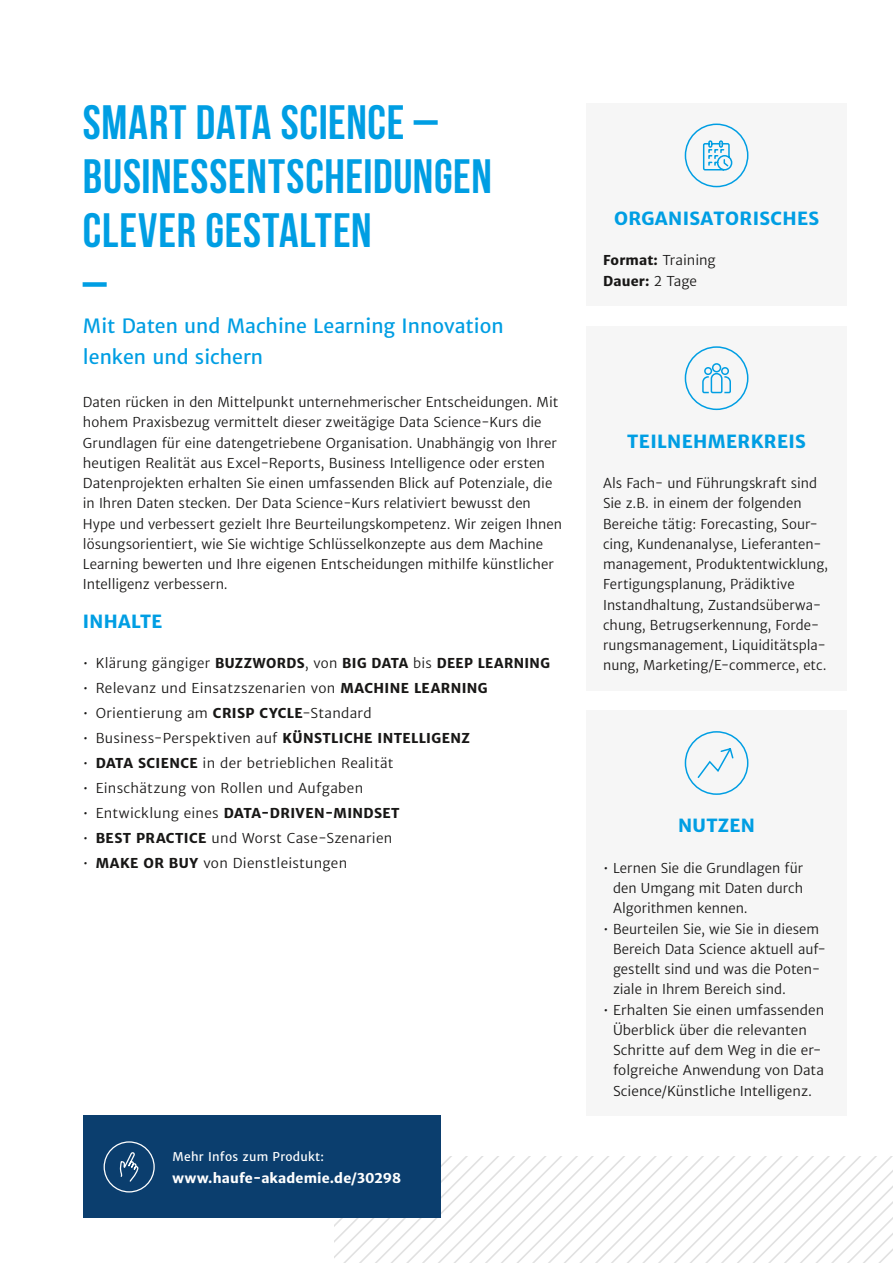
<style>
.page{position:relative;width:893px;height:1263px;background:#fff}
.page>*{position:absolute;margin:0;border:0;box-sizing:border-box;transform-origin:0 0}
.H2_Bebas_hellblau{font:700 48px/54px "Bebas Neue";letter-spacing:.01em;color:#009ee3}
.Subline___Einleiter{font:19.5px/31.5px "Haufe Merriweather Sans";color:#009ee3}
.Headline_im_Kasten_M{font:700 18px "Haufe Merriweather Sans";letter-spacing:.02em;color:#009ee3}
.Copy_light_9pt{font:13.5px/20.2px "Haufe Merriweather Sans Lt";color:#181716}
.Module_Kasten_Head{font:13.5px "Haufe Merriweather Sans Lt";letter-spacing:.02em;color:#181716}
.Module_Kasten_Head-2{font:700 13.5px "Haufe Merriweather Sans";letter-spacing:.025em;color:#181716}
.t1{font:700 13.5px "Haufe Merriweather Sans";letter-spacing:.01em;color:#fff}
.Copy_light_9pt-2{font:700 13.5px "Haufe Merriweather Sans";letter-spacing:.01em;color:#181716}
.t2{font:12px "Haufe Merriweather Sans";letter-spacing:.02em;color:#fff}
.s1{font-family:"Haufe Merriweather Sans Lt";font-weight:400}
.s2{font-family:"Haufe Merriweather Sans";font-weight:700}
</style>
<div class="page">
<div style="left:586px;top:103px;width:261px;height:203px;background:#f6f6f6"></div>
<div style="left:685px;top:124px;width:63px;height:63px;border:2px solid #009ee3;border-radius:50%"></div>
<svg style="left:702px;top:140px;width:31px;height:31px"></svg>
<div style="left:586px;top:326px;width:261px;height:365px;background:#f6f6f6"></div>
<div style="left:685px;top:346px;width:63px;height:64px;border:2px solid #009ee3;border-radius:50%"></div>
<svg style="left:702px;top:363px;width:29px;height:31px"></svg>
<div style="left:586px;top:711px;width:261px;height:405px;background:#f6f6f6"></div>
<div style="left:685px;top:731px;width:63px;height:64px;border:2px solid #009ee3;border-radius:50%"></div>
<svg style="left:697px;top:748px;width:37px;height:30px"></svg>
<svg style="left:334px;top:1156px;width:559px;height:107px"></svg>
<div style="left:83px;top:1116px;width:357px;height:102px;background:#0b3e6e"></div>
<div style="left:104px;top:1141px;width:51px;height:51px;border:1px solid #fff;border-radius:50%"></div>
<svg style="left:119px;top:1152px;width:20px;height:30px"></svg>
<p class="H2_Bebas_hellblau" style="left:83px;top:95px;width:411px">SMART DATA SCIENCE –<br>BUSINESSENTSCHEIDUNGEN<br>CLEVER GESTALTEN<br>–</p>
<p class="Subline___Einleiter" style="left:83px;top:310px;width:422px">Mit Daten und Machine Learning Innovation lenken und sichern</p>
<p class="Copy_light_9pt" style="left:83px;top:392px;width:481px">Daten rücken in den Mittelpunkt unternehmerischer Entscheidungen. Mit hohem Praxisbezug vermittelt dieser zweitägige Data Science-Kurs die Grundlagen für eine datengetriebene Organisation. Unabhängig von Ihrer heutigen Realität aus Excel-Reports, Business Intelligence oder ersten Datenprojekten erhalten Sie einen umfassenden Blick auf Potenziale, die in Ihren Daten stecken. Der Data Science-Kurs relativiert bewusst den Hype und verbessert gezielt Ihre Beurteilungskompetenz. Wir zeigen Ihnen lösungsorientiert, wie Sie wichtige Schlüsselkonzepte aus dem Machine Learning bewerten und Ihre eigenen Entscheidungen mithilfe künstlicher Intelligenz verbessern.</p>
<p class="Headline_im_Kasten_M" style="left:83px;top:610px;width:81px">INHALTE</p>
<p class="Module_Kasten_Head-2" style="left:83px;top:655px;width:469px"><span class="s1">• Klärung gängiger</span> BUZZWORDS<span class="s1">, von</span> BIG DATA <span class="s1">bis</span> DEEP LEARNING</p>
<p class="Module_Kasten_Head" style="left:83px;top:680px;width:406px">• Relevanz und Einsatzszenarien von <span class="s2">MACHINE LEARNING</span></p>
<p class="Module_Kasten_Head" style="left:83px;top:705px;width:290px">• Orientierung am <span class="s2">CRISP CYCLE</span>-Standard</p>
<p class="Module_Kasten_Head" style="left:83px;top:730px;width:389px">• Business-Perspektiven auf <span class="s2">KÜNSTLICHE INTELLIGENZ</span></p>
<p class="Module_Kasten_Head" style="left:83px;top:755px;width:312px">• <span class="s2">DATA SCIENCE</span> in der betrieblichen Realität</p>
<p class="Module_Kasten_Head" style="left:83px;top:780px;width:282px">• Einschätzung von Rollen und Aufgaben</p>
<p class="Module_Kasten_Head-2" style="left:83px;top:805px;width:318px"><span class="s1">• Entwicklung eines</span> DATA-DRIVEN-MINDSET</p>
<p class="Module_Kasten_Head" style="left:83px;top:830px;width:311px">• <span class="s2">BEST PRACTICE</span> und Worst Case-Szenarien</p>
<p class="Module_Kasten_Head" style="left:83px;top:855px;width:266px">• <span class="s2">MAKE OR BUY</span> von Dienstleistungen</p>
<p class="t2" style="left:173px;top:1149px;width:153px">Mehr Infos zum Produkt:</p>
<p class="t1" style="left:173px;top:1170px;width:230px">www.haufe-akademie.de/30298</p>
<p class="Headline_im_Kasten_M" style="left:614px;top:207px;width:206px">ORGANISATORISCHES</p>
<p class="Copy_light_9pt" style="left:603px;top:250px;width:114px"><span class="s2">Format:</span> Training</p>
<p class="Copy_light_9pt-2" style="left:603px;top:272px;width:95px">Dauer: <span class="s1">2 Tage</span></p>
<p class="Headline_im_Kasten_M" style="left:627px;top:430px;width:180px">TEILNEHMERKREIS</p>
<p class="Copy_light_9pt" style="left:603px;top:473px;width:226px">Als Fach- und Führungskraft sind Sie z.B. in einem der folgenden Bereiche tätig: Forecasting, Sour&shy;cing, Kundenanalyse, Lieferanten&shy;management, Produktentwicklung, Fertigungsplanung, Prädiktive Instandhaltung, Zustandsüberwa&shy;chung, Betrugserkennung, Forde&shy;rungsmanagement, Liquiditätspla&shy;nung, Marketing/E-commerce, etc.</p>
<p class="Headline_im_Kasten_M" style="left:678px;top:815px;width:79px">NUTZEN</p>
<p class="Copy_light_9pt" style="left:613px;top:858px;width:192px;text-align:justify;text-indent:-10px">• Lernen Sie die Grundlagen für den Umgang mit Daten durch Algorithmen kennen.</p>
<p class="Copy_light_9pt" style="left:613px;top:919px;width:215px;text-indent:-10px">• Beurteilen Sie, wie Sie in diesem<br>Bereich Data Science aktuell auf&shy;gestellt sind und was die Poten&shy;ziale in Ihrem Bereich sind.</p>
<p class="Copy_light_9pt" style="left:613px;top:1000px;width:213px;text-indent:-10px">• Erhalten Sie einen umfassenden<br>Überblick über die relevanten<br>Schritte auf dem Weg in die er&shy;folgreiche Anwendung von Data<br>Science/Künstliche Intelligenz.</p>
</div>
